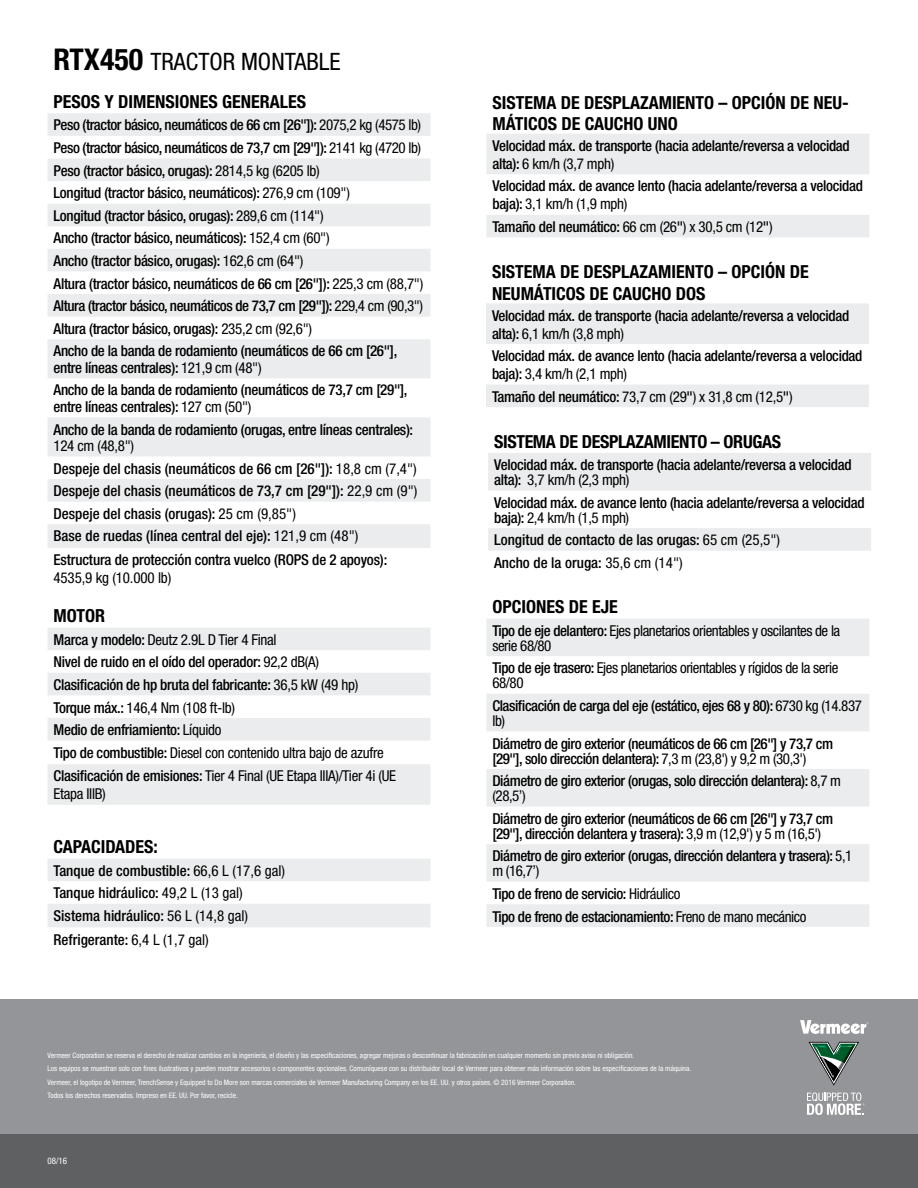
<style>
.page{position:relative;width:918px;height:1188px;background:#fff}
.page>*{position:absolute;margin:0;border:0;box-sizing:border-box;transform-origin:0 0}
.t1{font:condensed 24px "Helvetica Neue LT Std";color:#000}
.t2{font:700 condensed 18px/21.6px "Helvetica Neue LT Std";color:#000}
.t3{font:700 condensed 18px "Helvetica Neue LT Std";letter-spacing:-.02em;color:#000}
.t4{font:500 condensed 15px/22.6px "Helvetica Neue LT Std";letter-spacing:-.02em;color:#000}
.t5{font:500 condensed 15px/22.8px "Helvetica Neue LT Std";color:#000}
.t6{font:condensed 15px/15px "Helvetica Neue LT Std";letter-spacing:-.03em;color:#000}
.t7{font:condensed 15px "Helvetica Neue LT Std";letter-spacing:-.01em;color:#000}
.t8{font:condensed 9px "Helvetica Neue LT Std";color:#fff}
.t9{font:condensed 7.5px/13.5px "Helvetica Neue LT Std";color:#fff}
.s1{font-weight:700;font-size:30px}
.s2{font-weight:400}
.s3{font-weight:500}
</style>
<div class="page">
<svg style="left:48px;top:113px;width:382px;height:435px;fill:#ebeced"></svg>
<svg style="left:48px;top:628px;width:382px;height:177px;fill:#ebeced"></svg>
<svg style="left:48px;top:859px;width:382px;height:68px"></svg>
<svg style="left:486px;top:134px;width:383px;height:103px"></svg>
<svg style="left:486px;top:619px;width:383px;height:308px;fill:#ebeced"></svg>
<svg style="left:486px;top:303px;width:383px;height:104px"></svg>
<svg style="left:488px;top:453px;width:383px;height:98px"></svg>
<div style="left:0;top:999px;width:918px;height:151px;background:#939598"></div>
<svg style="left:800px;top:1020px;width:68px;height:14px"></svg>
<svg style="left:807px;top:1092px;width:57px;height:23px"></svg>
<svg style="left:809px;top:1042px;width:50px;height:44px"></svg>
<div style="left:0;top:1134px;width:918px;height:54px;background:#5f6062"></div>
<h1 class="t1" style="left:53px;top:48px;width:289px"><span class="s1">RTX450</span> TRACTOR MONTABLE</h1>
<p class="t2" style="left:54px;top:91px;width:254px">PESOS Y DIMENSIONES GENERALES</p>
<p class="t4" style="left:54px;top:114px;width:371px">Peso (tractor básico, neumáticos de 66 cm [26"]): <span class="s2">2075,2 kg (4575 lb)<br></span>Peso (tractor básico, neumáticos de 73,7 cm [29"]): <span class="s2">2141 kg (4720 lb)<br></span>Peso (tractor básico, orugas): <span class="s2">2814,5 kg (6205 lb)<br></span>Longitud (tractor básico, neumáticos): <span class="s2">276,9 cm (109")<br></span>Longitud (tractor básico, orugas): <span class="s2">289,6 cm (114")<br></span>Ancho (tractor básico, neumáticos): <span class="s2">152,4 cm (60")<br></span>Ancho (tractor básico, orugas): <span class="s2">162,6 cm (64")<br></span>Altura (tractor básico, neumáticos de 66 cm [26"]): <span class="s2">225,3 cm (88,7")<br></span>Altura (tractor básico, neumáticos de 73,7 cm [29"]): <span class="s2">229,4 cm (90,3")<br></span>Altura (tractor básico, orugas): <span class="s2">235,2 cm (92,6")<br></span>Ancho de la banda de rodamiento (neumáticos de 66 cm [26"],</p>
<p class="t4" style="left:54px;top:356px;width:356px">entre líneas centrales): <span class="s2">121,9 cm (48")<br></span>Ancho de la banda de rodamiento (neumáticos de 73,7 cm [29"],</p>
<p class="t4" style="left:54px;top:395px;width:361px">entre líneas centrales): <span class="s2">127 cm (50")<br></span>Ancho de la banda de rodamiento (orugas, entre líneas centrales):</p>
<p class="t5" style="left:54px;top:434px;width:365px"><span class="s2">124 cm (48,8")<br></span>Despeje del chasis (neumáticos de 66 cm [26"]): <span class="s2">18,8 cm (7,4")<br></span>Despeje del chasis (neumáticos de 73,7 cm [29"]): <span class="s2">22,9 cm (9")<br></span>Despeje del chasis (orugas): <span class="s2">25 cm (9,85")<br></span>Base de ruedas (línea central del eje): <span class="s2">121,9 cm (48")<br></span>Estructura de protección contra vuelco (ROPS de 2 apoyos):</p>
<p class="t7" style="left:54px;top:569px;width:119px">4535,9 kg (10.000 lb)</p>
<p class="t2" style="left:54px;top:605px;width:53px">MOTOR</p>
<p class="t4" style="left:54px;top:628px;width:344px">Marca y modelo: <span class="s2">Deutz 2.9L D Tier 4 Final<br></span>Nivel de ruido en el oído del operador: <span class="s2">92,2 dB(A)<br></span>Clasificación de hp bruta del fabricante: <span class="s2">36,5 kW (49 hp)<br></span>Torque máx.: <span class="s2">146,4 Nm (108 ft-lb)<br></span>Medio de enfriamiento: <span class="s2">Líquido<br></span>Tipo de combustible: <span class="s2">Diesel con contenido ultra bajo de azufre </span>Clasificación de emisiones: <span class="s2">Tier 4 Final (UE Etapa IIIA)/Tier 4i (UE</span></p>
<p class="t6" style="left:54px;top:787px;width:54px">Etapa IIIB)</p>
<p class="t2" style="left:54px;top:836px;width:106px">CAPACIDADES:</p>
<p class="t5" style="left:54px;top:859px;width:233px">Tanque de combustible: <span class="s2">66,6 L (17,6 gal)<br></span>Tanque hidráulico: <span class="s2">49,2 L (13 gal)<br></span>Sistema hidráulico: <span class="s2">56 L (14,8 gal)<br></span>Refrigerante: <span class="s2">6,4 L (1,7 gal)</span></p>
<p class="t2" style="left:492px;top:91px;width:358px">SISTEMA DE DESPLAZAMIENTO – OPCIÓN DE NEU-<br>MÁTICOS DE CAUCHO UNO</p>
<p class="t4" style="left:492px;top:136px;width:359px;line-height:18px">Velocidad máx. de transporte (hacia adelante/reversa a velocidad alta): <span class="s2">6 km/h (3,7 mph)</span></p>
<p class="t4" style="left:492px;top:177px;width:372px;line-height:18px">Velocidad máx. de avance lento (hacia adelante/reversa a velocidad baja): <span class="s2">3,1 km/h (1,9 mph)</span></p>
<p class="t4" style="left:492px;top:215px;width:282px">Tamaño del neumático: <span class="s2">66 cm (26</span>"<span class="s2">) x 30,5 cm (12</span>"<span class="s2">)</span></p>
<p class="t2" style="left:492px;top:261px;width:318px">SISTEMA DE DESPLAZAMIENTO – OPCIÓN DE<br>NEUMÁTICOS DE CAUCHO DOS</p>
<p class="t4" style="left:492px;top:306px;width:359px;line-height:18px">Velocidad máx. de transporte (hacia adelante/reversa a velocidad alta): <span class="s2">6,1 km/h (3,8 mph)</span></p>
<p class="t4" style="left:492px;top:347px;width:372px;line-height:18px">Velocidad máx. de avance lento (hacia adelante/reversa a velocidad baja): <span class="s2">3,4 km/h (2,1 mph)</span></p>
<p class="t6" style="left:492px;top:389px;width:302px"><span class="s3">Tamaño del neumático:</span> 73,7 cm (29<span class="s3">"</span>) x 31,8 cm (12,5<span class="s3">"</span>)</p>
<p class="t3" style="left:494px;top:430px;width:288px">SISTEMA DE DESPLAZAMIENTO – ORUGAS</p>
<p class="t4" style="left:494px;top:457px;width:359px;line-height:15px">Velocidad máx. de transporte (hacia adelante/reversa a velocidad alta): <span class="s2">3,7 km/h (2,3 mph)</span></p>
<p class="t4" style="left:494px;top:495px;width:372px;line-height:15px">Velocidad máx. de avance lento (hacia adelante/reversa a velocidad baja): <span class="s2">2,4 km/h (1,5 mph)</span></p>
<p class="t5" style="left:494px;top:528px;width:288px">Longitud de contacto de las orugas: <span class="s2">65 cm (25,5")<br></span>Ancho de la oruga: <span class="s2">35,6 cm (14")</span></p>
<p class="t2" style="left:492px;top:596px;width:127px">OPCIONES DE EJE</p>
<p class="t6" style="left:492px;top:623px;width:349px"><span class="s3">Tipo de eje delantero:</span> Ejes planetarios orientables y oscilantes de la serie 68/80</p>
<p class="t6" style="left:492px;top:660px;width:347px"><span class="s3">Tipo de eje trasero:</span> Ejes planetarios orientables y rígidos de la serie<br>68/80</p>
<p class="t4" style="left:492px;top:698px;width:371px;line-height:15px">Clasificación de carga del eje (estático, ejes 68 y 80): <span class="s2">6730 kg (14.837 lb)</span></p>
<p class="t4" style="left:492px;top:736px;width:342px;line-height:15px">Diámetro de giro exterior (neumáticos de 66 cm [26"] y 73,7 cm [29"], solo dirección delantera): <span class="s2">7,3 m (23,8') y 9,2 m (30,3')</span></p>
<p class="t4" style="left:492px;top:773px;width:350px;line-height:15px">Diámetro de giro exterior (orugas, solo dirección delantera): <span class="s2">8,7 m (28,5’)</span></p>
<p class="t4" style="left:492px;top:811px;width:342px;line-height:15px">Diámetro de giro exterior (neumáticos de 66 cm [26"] y 73,7 cm [29"], dirección delantera y trasera): <span class="s2">3,9 m (12,9') y 5 m (16,5')</span></p>
<p class="t4" style="left:492px;top:848px;width:361px;line-height:15px">Diámetro de giro exterior (orugas, dirección delantera y trasera): <span class="s2">5,1 m (16,7’)</span></p>
<p class="t4" style="left:492px;top:882px;width:316px">Tipo de freno de servicio: <span class="s2">Hidráulico<br></span>Tipo de freno de estacionamiento: <span class="s2">Freno de mano mecánico</span></p>
<p class="t9" style="left:48px;top:1048px;width:645px">Vermeer Corporation se reserva el derecho de realizar cambios en la ingeniería, el diseño y las especificaciones, agregar mejoras o descontinuar la fabricación en cualquier momento sin previo aviso ni obligación.<br>Los equipos se muestran solo con fines ilustrativos y pueden mostrar accesorios o componentes opcionales. Comuníquese con su distribuidor local de Vermeer para obtener más información sobre las especificaciones de la máquina.<br>Vermeer, el logotipo de Vermeer, TrenchSense y Equipped to Do More son marcas comerciales de Vermeer Manufacturing Company en los EE. UU. y otros países. © 2016 Vermeer Corporation.<br>Todos los derechos reservados. Impreso en EE. UU. Por favor, recicle.</p>
<p class="t8" style="left:48px;top:1155px;width:21px">08/16</p>
</div>
